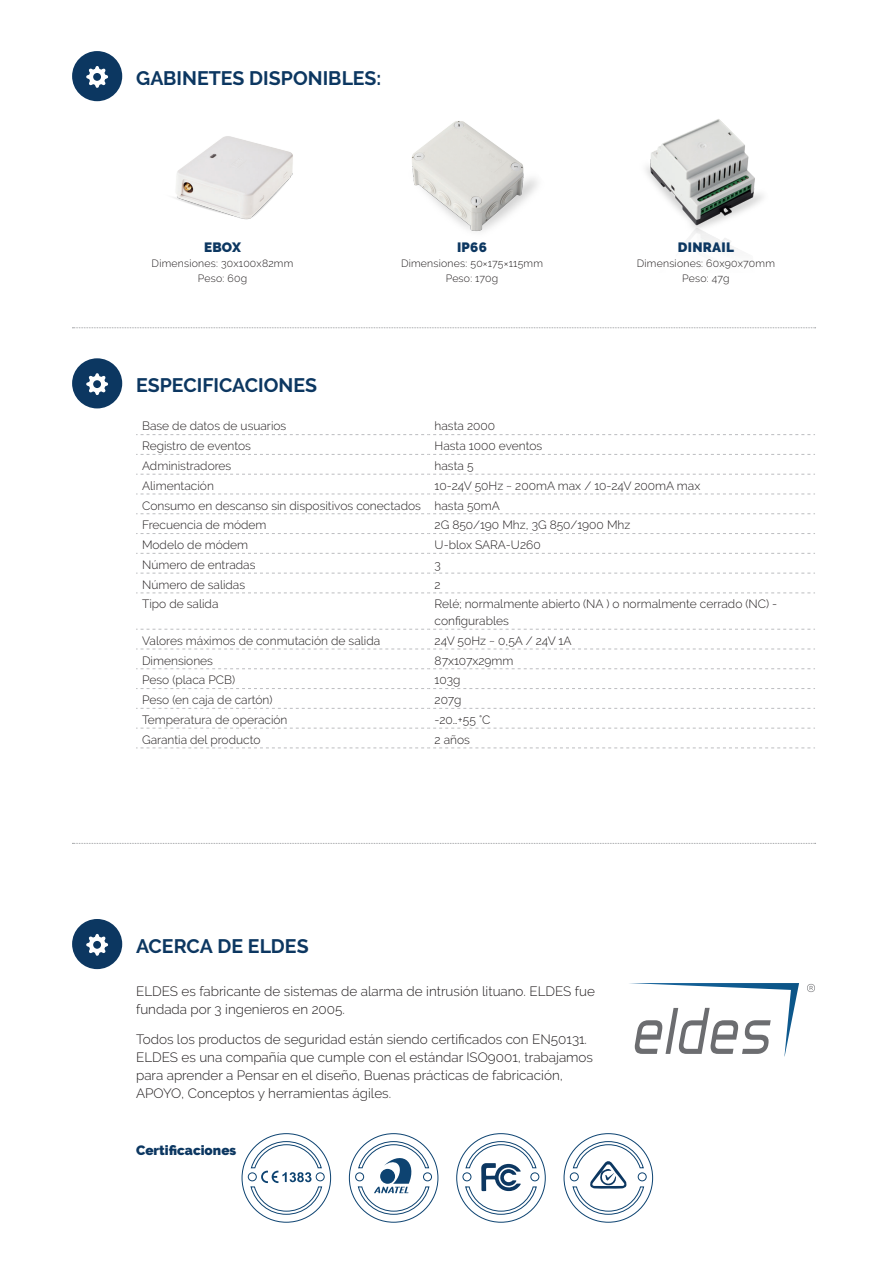
<style>
.page{position:relative;width:893px;height:1263px;background:#fff}
.page>*{position:absolute;margin:0;border:0;box-sizing:border-box;transform-origin:0 0}
.t1{font:700 19.5px "Raleway";color:#0c3761}
.t2{font:300 13.5px/18px "Raleway";color:#231f20}
.t3{font:900 13.5px "Raleway";color:#0c3761}
.t4{font:900 13.5px "Raleway";letter-spacing:.02em;color:#0c3761}
.t5{font:300 12px/19.8px "Raleway";color:#231f20}
.t6{font:300 10.5px/15px "Raleway";letter-spacing:.02em;color:#231f20;text-align:center}
</style>
<div class="page">
<img style="left:646px;top:119px;width:117px;height:130px">
<svg style="left:72px;top:327px;width:744px;height:1px"></svg>
<svg style="left:72px;top:843px;width:744px;height:1px"></svg>
<div style="left:72px;top:358px;width:50px;height:50px;background:#0c3761;border-radius:50%"></div>
<div style="left:72px;top:51px;width:50px;height:50px;background:#0c3761;border-radius:50%"></div>
<div style="left:72px;top:919px;width:50px;height:50px;background:#0c3761;border-radius:50%"></div>
<svg style="left:136px;top:434px;width:679px;height:1px"></svg>
<svg style="left:136px;top:454px;width:679px;height:1px"></svg>
<svg style="left:136px;top:474px;width:679px;height:1px"></svg>
<svg style="left:136px;top:494px;width:679px;height:1px"></svg>
<svg style="left:136px;top:513px;width:679px;height:1px"></svg>
<svg style="left:136px;top:533px;width:679px;height:1px"></svg>
<svg style="left:136px;top:553px;width:679px;height:1px"></svg>
<svg style="left:136px;top:573px;width:679px;height:1px"></svg>
<svg style="left:136px;top:592px;width:679px;height:1px"></svg>
<svg style="left:136px;top:629px;width:679px;height:1px"></svg>
<svg style="left:136px;top:649px;width:679px;height:1px"></svg>
<svg style="left:136px;top:668px;width:679px;height:1px"></svg>
<svg style="left:136px;top:688px;width:679px;height:1px"></svg>
<svg style="left:136px;top:708px;width:679px;height:1px"></svg>
<svg style="left:136px;top:728px;width:679px;height:1px"></svg>
<svg style="left:136px;top:747px;width:679px;height:1px"></svg>
<svg style="left:86px;top:373px;width:22px;height:22px"></svg>
<svg style="left:86px;top:66px;width:22px;height:22px"></svg>
<svg style="left:86px;top:934px;width:22px;height:22px"></svg>
<svg style="left:349px;top:1133px;width:90px;height:90px"></svg>
<svg style="left:241px;top:1133px;width:90px;height:90px"></svg>
<svg style="left:629px;top:983px;width:170px;height:73px"></svg>
<svg style="left:807px;top:984px;width:8px;height:8px"></svg>
<svg style="left:456px;top:1133px;width:90px;height:90px"></svg>
<svg style="left:563px;top:1133px;width:90px;height:90px"></svg>
<img style="left:174px;top:136px;width:119px;height:84px">
<img style="left:412px;top:121px;width:126px;height:111px">
<h1 class="t1" style="left:136px;top:67px;width:247px">GABINETES DISPONIBLES:</h1>
<p class="t3" style="left:204px;top:240px;width:38px">EBOX</p>
<p class="t6" style="left:152px;top:256px;width:143px">Dimensiones: 30x100x82mm<br>Peso: 60g</p>
<h1 class="t1" style="left:136px;top:374px;width:182px">ESPECIFICACIONES</h1>
<p class="t3" style="left:457px;top:240px;width:31px">IP66</p>
<p class="t6" style="left:401px;top:256px;width:143px">Dimensiones: 50×175×115mm<br>Peso: 170g</p>
<p class="t4" style="left:678px;top:240px;width:58px">DINRAIL</p>
<p class="t6" style="left:637px;top:256px;width:140px">Dimensiones: 60x90x70mm<br>Peso: 47g</p>
<p class="t5" style="left:142px;top:416px;width:146px">Base de datos de usuarios</p>
<p class="t5" style="left:435px;top:416px;width:62px">hasta 2000</p>
<p class="t5" style="left:142px;top:436px;width:110px">Registro de eventos</p>
<p class="t5" style="left:435px;top:436px;width:109px">Hasta 1000 eventos</p>
<p class="t5" style="left:142px;top:456px;width:91px">Administradores</p>
<p class="t5" style="left:435px;top:456px;width:40px">hasta 5</p>
<p class="t5" style="left:142px;top:476px;width:73px">Alimentación</p>
<p class="t5" style="left:142px;top:476px;width:560px;text-indent:293px">10-24V 50Hz ~ 200mA max / 10-24V 200mA max<br>Consumo en descanso sin dispositivos conectados hasta 50mA<br>Frecuencia de módem</p>
<p class="t5" style="left:435px;top:515px;width:197px">2G 850/190 Mhz, 3G 850/1900 Mhz</p>
<p class="t5" style="left:142px;top:535px;width:108px">Modelo de módem</p>
<p class="t5" style="left:435px;top:535px;width:108px">U-blox SARA-U260</p>
<p class="t5" style="left:142px;top:555px;width:115px">Número de entradas</p>
<p class="t5" style="left:435px;top:555px;width:8px">3</p>
<p class="t5" style="left:142px;top:574px;width:105px">Número de salidas</p>
<p class="t5" style="left:435px;top:574px;width:8px">2</p>
<p class="t5" style="left:142px;top:594px;width:78px">Tipo de salida</p>
<p class="t5" style="left:435px;top:596px;width:344px;line-height:16.5px">Relé; normalmente abierto (NA ) o normalmente cerrado (NC) - configurables</p>
<p class="t5" style="left:142px;top:631px;width:240px">Valores máximos de conmutación de salida</p>
<p class="t5" style="left:435px;top:631px;width:138px">24V 50Hz ~ 0,5A / 24V 1A</p>
<p class="t5" style="left:142px;top:650px;width:72px">Dimensiones</p>
<p class="t5" style="left:435px;top:650px;width:80px">87x107x29mm</p>
<p class="t5" style="left:142px;top:670px;width:95px">Peso (placa PCB)</p>
<p class="t5" style="left:435px;top:670px;width:27px">103g</p>
<p class="t5" style="left:142px;top:690px;width:132px">Peso (en caja de cartón)</p>
<p class="t5" style="left:435px;top:690px;width:28px">207g</p>
<p class="t5" style="left:142px;top:710px;width:147px">Temperatura de operación</p>
<p class="t5" style="left:435px;top:710px;width:57px">-20…+55 °C</p>
<p class="t5" style="left:142px;top:729px;width:120px">Garantia del producto</p>
<p class="t5" style="left:435px;top:729px;width:37px">2 años</p>
<h1 class="t1" style="left:136px;top:935px;width:173px">ACERCA DE ELDES</h1>
<p class="t2" style="left:136px;top:982px;width:460px">ELDES es fabricante de sistemas de alarma de intrusión lituano. ELDES fue fundada por 3 ingenieros en 2005.</p>
<p class="t2" style="left:136px;top:1031px;width:458px">Todos los productos de seguridad están siendo certificados con EN50131.<br>ELDES es una compañía que cumple con el estándar ISO9001, trabajamos para aprender a Pensar en el diseño, Buenas prácticas de fabricación, APOYO, Conceptos y herramientas ágiles.</p>
<p class="t3" style="left:136px;top:1142px;width:102px">Certificaciones</p>
</div>
